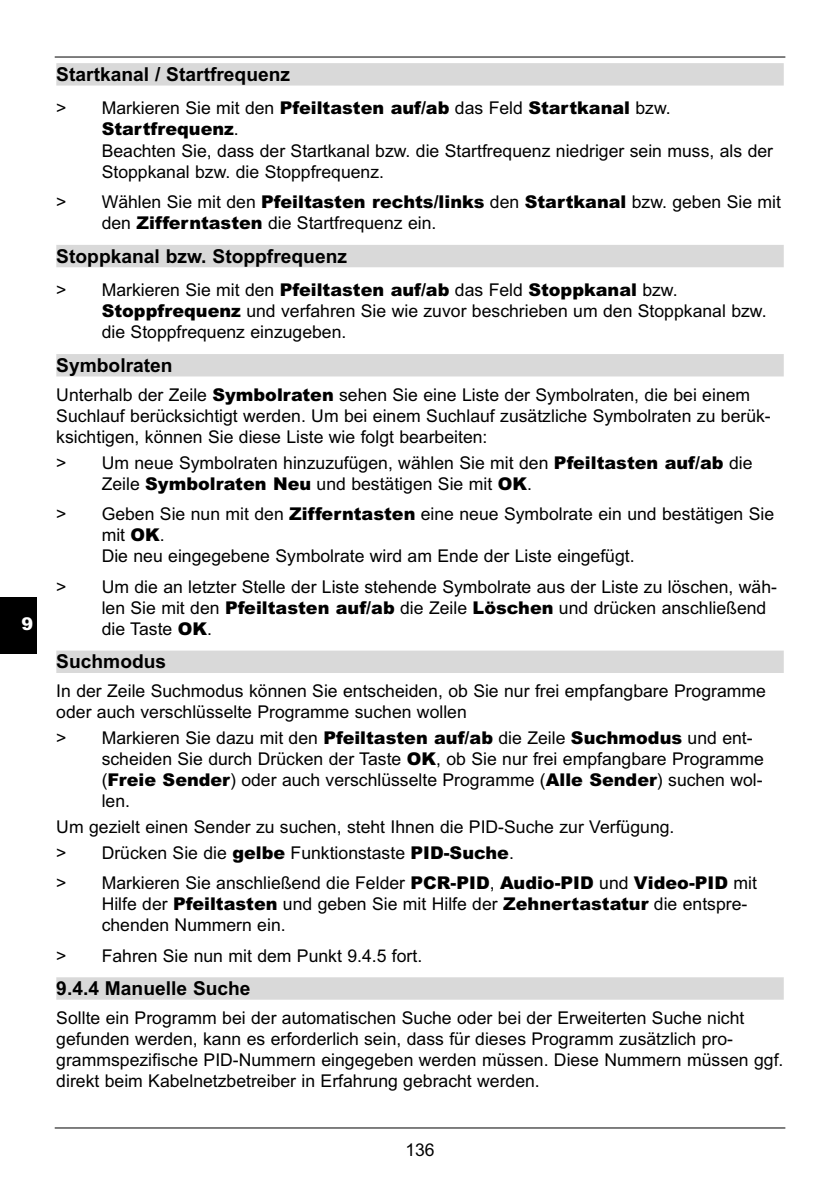
<style>
.page{position:relative;width:838px;height:1182px;background:#fff}
.page>*{position:absolute;margin:0;border:0;box-sizing:border-box;transform-origin:0 0}
.t1{font:700 19.2px "Arial";color:#000}
.t2{font:17.6px/21.2px "Arial";color:#000}
.t3{font:900 17.6px "Arial";color:#fff}
.s1{font-weight:900}
</style>
<div class="page">
<div style="left:56px;top:63px;width:727px;height:23px;background:#d9d9d9"></div>
<div style="left:56px;top:245px;width:727px;height:22px;background:#d9d9d9"></div>
<div style="left:56px;top:354px;width:727px;height:22px;background:#d9d9d9"></div>
<div style="left:56px;top:650px;width:727px;height:23px;background:#d9d9d9"></div>
<div style="left:56px;top:977px;width:727px;height:22px;background:#d9d9d9"></div>
<hr style="left:55px;top:57px;width:730px;height:1px;background:#000">
<hr style="left:55px;top:1127px;width:730px;height:1px;background:#000">
<div style="left:0;top:597px;width:37px;height:56px;background:#000"></div>
<p class="t3" style="left:22px;top:617px;width:13px">9</p>
<p class="t1" style="left:56px;top:67px;width:235px">Startkanal / Startfrequenz</p>
<p class="t2" style="left:102px;top:99px;width:673px;text-indent:-45px">&gt; Markieren Sie mit den <span class="s1">Pfeiltasten auf/ab</span> das Feld <span class="s1">Startkanal</span> bzw.<br><span class="s1">Startfrequenz</span>.<br>Beachten Sie, dass der Startkanal bzw. die Startfrequenz niedriger sein muss, als der Stoppkanal bzw. die Stoppfrequenz.</p>
<p class="t2" style="left:102px;top:193px;width:680px;text-indent:-45px">&gt; Wählen Sie mit den <span class="s1">Pfeiltasten rechts/links</span> den <span class="s1">Startkanal</span> bzw. geben Sie mit den <span class="s1">Zifferntasten</span> die Startfrequenz ein.</p>
<p class="t1" style="left:56px;top:249px;width:292px">Stoppkanal bzw. Stoppfrequenz</p>
<p class="t2" style="left:102px;top:281px;width:666px;text-indent:-45px">&gt; Markieren Sie mit den <span class="s1">Pfeiltasten auf/ab</span> das Feld <span class="s1">Stoppkanal</span> bzw.<br><span class="s1">Stoppfrequenz</span> und verfahren Sie wie zuvor beschrieben um den Stoppkanal bzw. die Stoppfrequenz einzugeben.</p>
<p class="t1" style="left:56px;top:358px;width:118px">Symbolraten</p>
<p class="t2" style="left:56px;top:385px;width:716px">Unterhalb der Zeile <span class="s1">Symbolraten</span> sehen Sie eine Liste der Symbolraten, die bei einem<br>Suchlauf berücksichtigt werden. Um bei einem Suchlauf zusätzliche Symbolraten zu berük&shy;ksichtigen, können Sie diese Liste wie folgt bearbeiten:</p>
<p class="t2" style="left:102px;top:453px;width:652px;text-indent:-45px">&gt; Um neue Symbolraten hinzuzufügen, wählen Sie mit den <span class="s1">Pfeiltasten auf/ab</span> die<br>Zeile <span class="s1">Symbolraten Neu</span> und bestätigen Sie mit <span class="s1">OK</span>.</p>
<p class="t2" style="left:102px;top:505px;width:674px;text-indent:-45px">&gt; Geben Sie nun mit den <span class="s1">Zifferntasten</span> eine neue Symbolrate ein und bestätigen Sie mit <span class="s1">OK</span>.<br>Die neu eingegebene Symbolrate wird am Ende der Liste eingefügt.</p>
<p class="t2" style="left:102px;top:577px;width:676px;text-indent:-45px">&gt; Um die an letzter Stelle der Liste stehende Symbolrate aus der Liste zu löschen, wäh&shy;len Sie mit den <span class="s1">Pfeiltasten auf/ab</span> die Zeile <span class="s1">Löschen</span> und drücken anschließend die Taste <span class="s1">OK</span>.</p>
<p class="t1" style="left:56px;top:654px;width:111px">Suchmodus</p>
<p class="t2" style="left:56px;top:682px;width:711px">In der Zeile Suchmodus können Sie entscheiden, ob Sie nur frei empfangbare Programme oder auch verschlüsselte Programme suchen wollen</p>
<p class="t2" style="left:102px;top:728px;width:663px;text-indent:-45px">&gt; Markieren Sie dazu mit den <span class="s1">Pfeiltasten auf/ab</span> die Zeile <span class="s1">Suchmodus</span> und ent&shy;scheiden Sie durch Drücken der Taste <span class="s1">OK</span>, ob Sie nur frei empfangbare Programme (<span class="s1">Freie Sender</span>) oder auch verschlüsselte Programme (<span class="s1">Alle Sender</span>) suchen wol&shy;len.</p>
<p class="t2" style="left:56px;top:815px;width:619px;line-height:25.6px">Um gezielt einen Sender zu suchen, steht Ihnen die PID-Suche zur Verfügung. &gt; Drücken Sie die <span class="s1">gelbe</span> Funktionstaste <span class="s1">PID-Suche</span>.</p>
<p class="t2" style="left:102px;top:873px;width:656px;text-indent:-45px">&gt; Markieren Sie anschließend die Felder <span class="s1">PCR-PID</span>, <span class="s1">Audio-PID</span> und <span class="s1">Video-PID</span> mit<br>Hilfe der <span class="s1">Pfeiltasten</span> und geben Sie mit Hilfe der <span class="s1">Zehnertastatur</span> die entspre&shy;chenden Nummern ein.</p>
<p class="t2" style="left:56px;top:946px;width:367px">&gt; Fahren Sie nun mit dem Punkt 9.4.5 fort.</p>
<p class="t1" style="left:56px;top:981px;width:196px">9.4.4 Manuelle Suche</p>
<p class="t2" style="left:56px;top:1008px;width:728px">Sollte ein Programm bei der automatischen Suche oder bei der Erweiterten Suche nicht gefunden werden, kann es erforderlich sein, dass für dieses Programm zusätzlich pro&shy;grammspezifische PID-Nummern eingegeben werden müssen. Diese Nummern müssen ggf. direkt beim Kabelnetzbetreiber in Erfahrung gebracht werden.</p>
<p class="t2" style="left:405px;top:1140px;width:31px">136</p>
</div>
